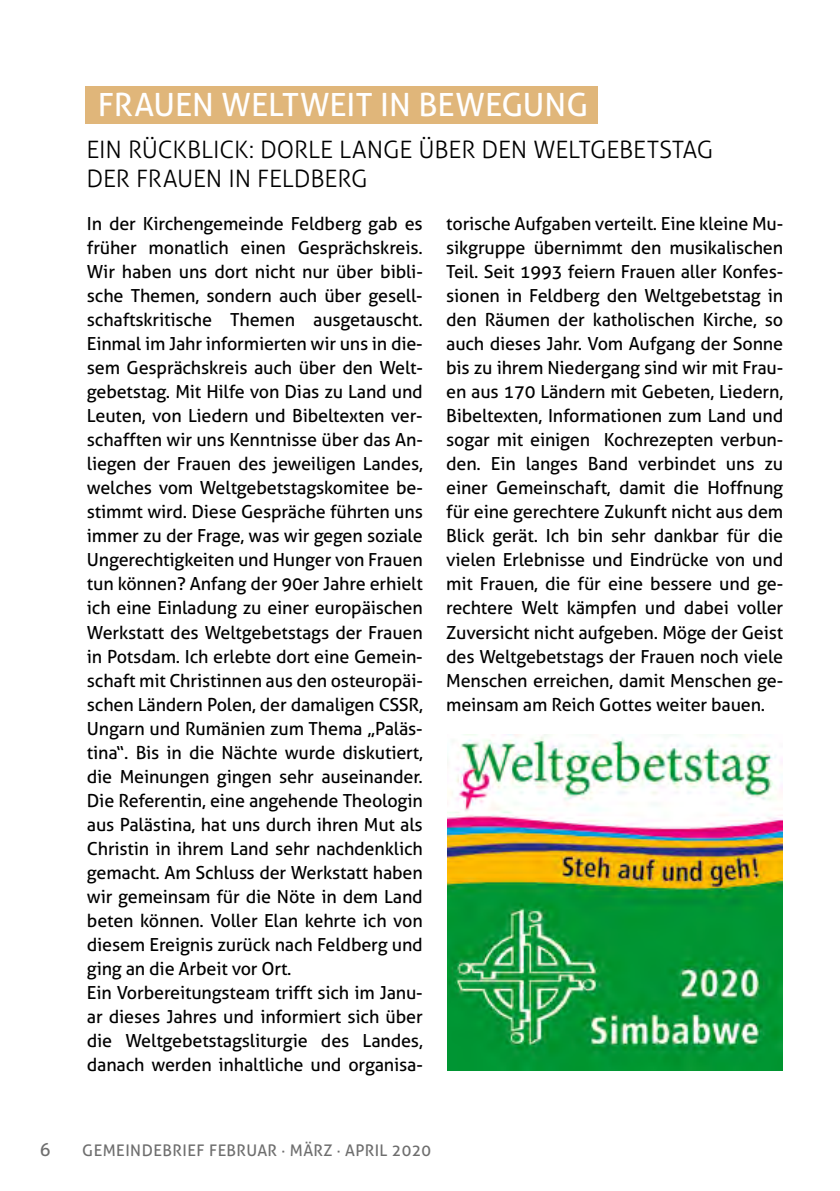
<style>
.page{position:relative;width:840px;height:1191px;background:#fff}
.page>*{position:absolute;margin:0;border:0;box-sizing:border-box;transform-origin:0 0}
.t1{font:32px "Aller";color:#fff}
.t2{font:300 24px/28.8px "Aller";letter-spacing:-.005em;color:#000}
.t3{font:18px/24px "Aller";letter-spacing:-.01em;color:#000}
.t4{font:18px "Aller";color:#6e6e6e}
.t5{font:16px "Aller";letter-spacing:.02em;color:#6e6e6e}
</style>
<div class="page">
<img style="left:447px;top:734px;width:334px;height:336px">
<div style="left:85px;top:86px;width:512px;height:37px;background:#e0b67a"></div>
<h1 class="t1" style="left:98px;top:85px;width:491px">FRAUEN WELTWEIT IN BEWEGUNG</h1>
<h2 class="t2" style="left:86px;top:135px;width:628px">EIN RÜCKBLICK: DORLE LANGE ÜBER DEN WELTGEBETSTAG<br>DER FRAUEN IN FELDBERG</h2>
<p class="t3" style="left:87px;top:212px;width:337px">In der Kirchengemeinde Feldberg gab es früher monatlich einen Gesprächskreis.<br>Wir haben uns dort nicht nur über bibli&shy;sche Themen, sondern auch über gesell&shy;schaftskritische Themen ausgetauscht.<br>Einmal im Jahr informierten wir uns in die&shy;sem Gesprächskreis auch über den Welt&shy;gebetstag. Mit Hilfe von Dias zu Land und Leuten, von Liedern und Bibeltexten ver&shy;schafften wir uns Kenntnisse über das An&shy;liegen der Frauen des jeweiligen Landes, welches vom Weltgebetstagskomitee be&shy;stimmt wird. Diese Gespräche führten uns immer zu der Frage, was wir gegen soziale Ungerechtigkeiten und Hunger von Frauen tun können? Anfang der 90er Jahre erhielt ich eine Einladung zu einer europäischen Werkstatt des Weltgebetstags der Frauen in Potsdam. Ich erlebte dort eine Gemein&shy;schaft mit Christinnen aus den osteuropäi&shy;schen Ländern Polen, der damaligen CSSR, Ungarn und Rumänien zum Thema „Paläs&shy;tina“. Bis in die Nächte wurde diskutiert, die Meinungen gingen sehr auseinander.<br>Die Referentin, eine angehende Theologin aus Palästina, hat uns durch ihren Mut als Christin in ihrem Land sehr nachdenklich gemacht. Am Schluss der Werkstatt haben wir gemeinsam für die Nöte in dem Land beten können. Voller Elan kehrte ich von diesem Ereignis zurück nach Feldberg und ging an die Arbeit vor Ort.<br>Ein Vorbereitungsteam trifft sich im Janu&shy;ar dieses Jahres und informiert sich über die Weltgebetstagsliturgie des Landes, danach werden inhaltliche und organisa-</p>
<p class="t3" style="left:446px;top:212px;width:338px;text-align:justify">torische Aufgaben verteilt. Eine kleine Mu&shy;sikgruppe übernimmt den musikalischen Teil. Seit 1993 feiern Frauen aller Konfes&shy;sionen in Feldberg den Weltgebetstag in den Räumen der katholischen Kirche, so auch dieses Jahr. Vom Aufgang der Sonne bis zu ihrem Niedergang sind wir mit Frau&shy;en aus 170 Ländern mit Gebeten, Liedern, Bibeltexten, Informationen zum Land und sogar mit einigen Kochrezepten verbun&shy;den. Ein langes Band verbindet uns zu einer Gemeinschaft, damit die Hoffnung für eine gerechtere Zukunft nicht aus dem Blick gerät. Ich bin sehr dankbar für die vielen Erlebnisse und Eindrücke von und mit Frauen, die für eine bessere und ge&shy;rechtere Welt kämpfen und dabei voller Zuversicht nicht aufgeben. Möge der Geist des Weltgebetstags der Frauen noch viele Menschen erreichen, damit Menschen ge&shy;meinsam am Reich Gottes weiter bauen.</p>
<p class="t4" style="left:40px;top:1138px;width:12px">6</p>
<p class="t5" style="left:82px;top:1140px;width:350px">GEMEINDEBRIEF FEBRUAR · MÄRZ · APRIL 2020</p>
</div>
